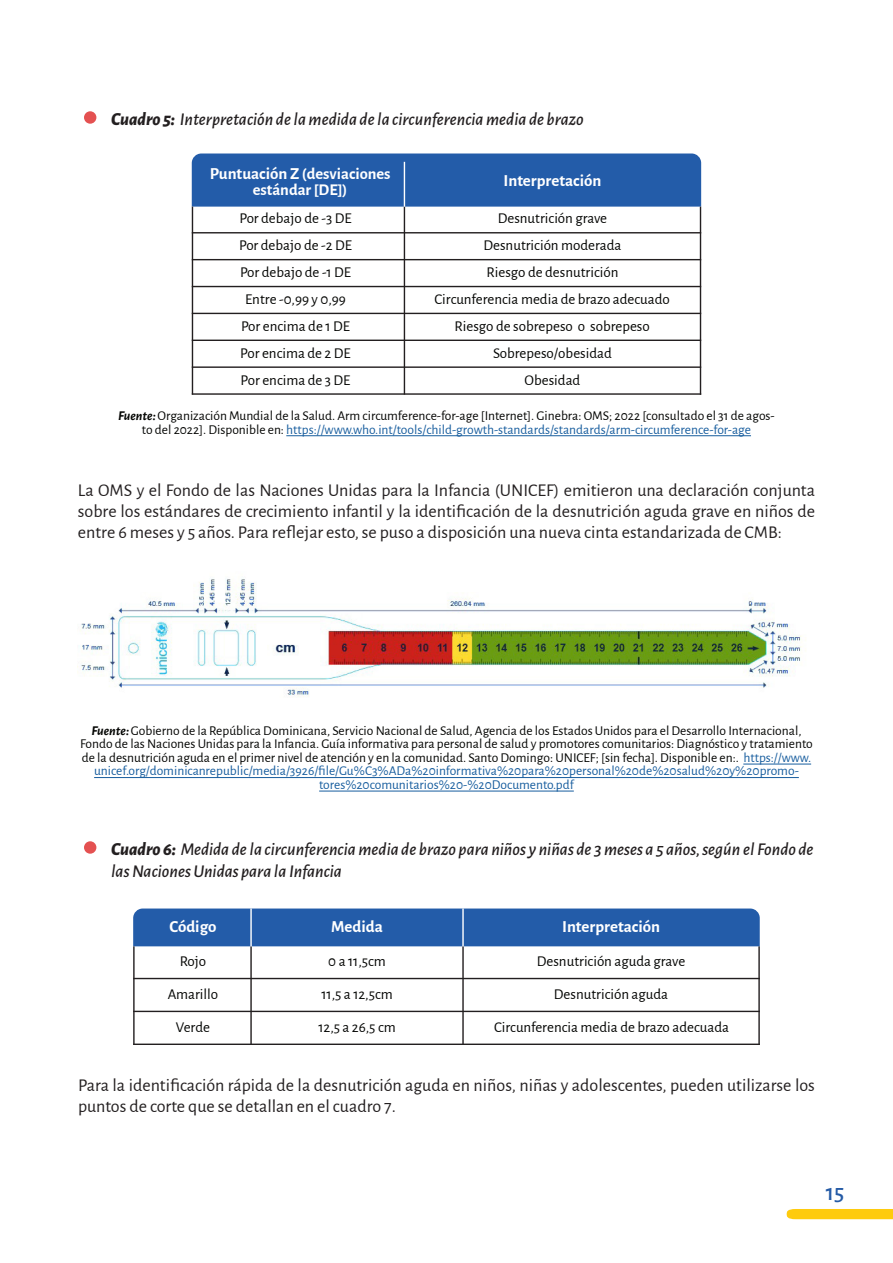
<style>
.page{position:relative;width:893px;height:1263px;background:#fff}
.page>*{position:absolute;margin:0;border:0;box-sizing:border-box;transform-origin:0 0}
.NUMERACIÓN{font:500 24px "Alegreya Sans";color:#255ba6}
.CONTENIDO{font:18px/21px "Alegreya Sans";color:#231f20;text-align:justify}
.SUBTÍTULO{font:italic 500 18px/21.6px "Alegreya Sans";color:#231f20}
.t1{font:700 16.95px "Alegreya Sans";color:#fff}
.t2{font:700 16.5px "Alegreya Sans";color:#fff}
.t3{font:15px "Alegreya Sans";color:#040503}
.t4{font:13.5px/13.5px "Alegreya Sans";color:#040503;text-align:center}
.s1{font-weight:800}
.s2{font-size:16.95px}
.s3{font-weight:700;font-style:italic}
.s4{color:#175d9e}
</style>
<div class="page">
<svg style="left:787px;top:1209px;width:106px;height:10px"></svg>
<div style="left:84px;top:111px;width:12px;height:13px;background:#e45151;border-radius:50%"></div>
<div style="left:192px;top:153px;width:509px;height:54px;background:#235ca9"></div>
<hr style="left:192px;top:313px;width:509px;height:1px;background:#231f20">
<hr style="left:192px;top:340px;width:509px;height:1px;background:#231f20">
<hr style="left:192px;top:366px;width:509px;height:2px;background:#231f20">
<hr style="left:192px;top:393px;width:509px;height:2px;background:#231f20">
<hr style="left:192px;top:232px;width:509px;height:1px;background:#231f20">
<hr style="left:192px;top:259px;width:509px;height:1px;background:#231f20">
<hr style="left:192px;top:286px;width:509px;height:1px;background:#231f20">
<hr style="left:192px;top:207px;width:1px;height:188px;background:#231f20">
<hr style="left:404px;top:207px;width:1px;height:188px;background:#231f20">
<hr style="left:700px;top:207px;width:1px;height:188px;background:#231f20">
<hr style="left:404px;top:162px;width:1px;height:45px;background:#fff">
<hr style="left:286px;top:435px;width:465px;height:1px;background:#175d9e">
<hr style="left:743px;top:764px;width:68px;height:1px;background:#175d9e">
<hr style="left:94px;top:777px;width:705px;height:1px;background:#175d9e">
<hr style="left:319px;top:791px;width:255px;height:1px;background:#175d9e">
<img style="left:80px;top:579px;width:722px;height:118px">
<div style="left:84px;top:841px;width:12px;height:13px;background:#e45151;border-radius:50%"></div>
<div style="left:133px;top:908px;width:627px;height:38px;background:#235ca9"></div>
<hr style="left:133px;top:978px;width:627px;height:1px;background:#231f20">
<hr style="left:133px;top:1011px;width:627px;height:1px;background:#231f20">
<hr style="left:133px;top:1043px;width:627px;height:2px;background:#231f20">
<hr style="left:250px;top:946px;width:2px;height:99px;background:#231f20">
<hr style="left:133px;top:946px;width:2px;height:99px;background:#231f20">
<hr style="left:462px;top:946px;width:2px;height:99px;background:#231f20">
<hr style="left:758px;top:946px;width:2px;height:99px;background:#231f20">
<hr style="left:462px;top:908px;width:2px;height:38px;background:#fff">
<hr style="left:250px;top:908px;width:2px;height:38px;background:#fff">
<p class="SUBTÍTULO" style="left:111px;top:107px;width:474px"><span class="s1">Cuadro 5:</span> Interpretación de la medida de la circunferencia media de brazo</p>
<p class="t2" style="left:210px;top:161px;width:182px"><span class="s2">Puntuación Z</span> (desviaciones</p>
<p class="t2" style="left:253px;top:178px;width:96px">estándar [DE])</p>
<p class="t3" style="left:239px;top:208px;width:114px">Por debajo de -3 DE</p>
<p class="t3" style="left:239px;top:235px;width:114px">Por debajo de -2 DE</p>
<p class="t3" style="left:240px;top:262px;width:113px">Por debajo de -1 DE</p>
<p class="t3" style="left:245px;top:289px;width:102px">Entre -0,99 y 0,99</p>
<p class="t3" style="left:241px;top:316px;width:110px">Por encima de 1 DE</p>
<p class="t3" style="left:240px;top:342px;width:112px">Por encima de 2 DE</p>
<p class="t3" style="left:241px;top:369px;width:111px">Por encima de 3 DE</p>
<p class="t1" style="left:504px;top:168px;width:99px">Interpretación</p>
<p class="t3" style="left:498px;top:208px;width:111px">Desnutrición grave</p>
<p class="t3" style="left:483px;top:235px;width:139px">Desnutrición moderada</p>
<p class="t3" style="left:486px;top:262px;width:133px">Riesgo de desnutrición</p>
<p class="t3" style="left:434px;top:289px;width:237px">Circunferencia media de brazo adecuado</p>
<p class="t3" style="left:454px;top:316px;width:197px">Riesgo de sobrepeso o sobrepeso</p>
<p class="t3" style="left:493px;top:342px;width:120px">Sobrepeso/obesidad</p>
<p class="t3" style="left:525px;top:369px;width:57px">Obesidad</p>
<p class="t4" style="left:118px;top:408px;width:658px"><span class="s3">Fuente:</span> Organización Mundial de la Salud. Arm circumference-for-age [Internet]. Ginebra: OMS; 2022 [consultado el 31 de agos&shy;to del 2022]. Disponible en: <span class="s4">https://www.who.int/tools/child-growth-standards/standards/arm-circumference-for-age</span></p>
<p class="CONTENIDO" style="left:78px;top:478px;width:738px">La OMS y el Fondo de las Naciones Unidas para la Infancia (UNICEF) emitieron una declaración conjunta sobre los estándares de crecimiento infantil y la identificación de la desnutrición aguda grave en niños de entre 6 meses y 5 años. Para reflejar esto, se puso a disposición una nueva cinta estandarizada de CMB:</p>
<p class="t4" style="left:80px;top:723px;width:734px"><span class="s3">Fuente:</span> Gobierno de la República Dominicana, Servicio Nacional de Salud, Agencia de los Estados Unidos para el Desarrollo Internacional, Fondo de las Naciones Unidas para la Infancia. Guía informativa para personal de salud y promotores comunitarios: Diagnóstico y tratamiento de la desnutrición aguda en el primer nivel de atención y en la comunidad. Santo Domingo: UNICEF; [sin fecha]. Disponible en:. <span class="s4">https://www. unicef.org/dominicanrepublic/media/3926/file/Gu%C3%ADa%20informativa%20para%20personal%20de%20salud%20y%20promo&shy;tores%20comunitarios%20-%20Documento.pdf</span></p>
<p class="SUBTÍTULO" style="left:111px;top:837px;width:704px"><span class="s1">Cuadro 6:</span> Medida de la circunferencia media de brazo para niños y niñas de 3 meses a 5 años, según el Fondo de las Naciones Unidas para la Infancia</p>
<p class="t1" style="left:170px;top:914px;width:48px">Código</p>
<p class="t1" style="left:331px;top:914px;width:53px">Medida</p>
<p class="t3" style="left:180px;top:951px;width:28px">Rojo</p>
<p class="t3" style="left:328px;top:951px;width:59px">0 a 11,5cm</p>
<p class="t3" style="left:168px;top:984px;width:52px">Amarillo</p>
<p class="t3" style="left:176px;top:1016px;width:36px">Verde</p>
<p class="t3" style="left:321px;top:984px;width:73px">11,5 a 12,5cm</p>
<p class="t3" style="left:318px;top:1016px;width:79px">12,5 a 26,5 cm</p>
<p class="t1" style="left:562px;top:914px;width:99px">Interpretación</p>
<p class="t3" style="left:537px;top:951px;width:150px">Desnutrición aguda grave</p>
<p class="t3" style="left:554px;top:984px;width:116px">Desnutrición aguda</p>
<p class="t3" style="left:494px;top:1016px;width:237px">Circunferencia media de brazo adecuada</p>
<p class="CONTENIDO" style="left:78px;top:1073px;width:738px">Para la identificación rápida de la desnutrición aguda en niños, niñas y adolescentes, pueden utilizarse los puntos de corte que se detallan en el cuadro 7.</p>
<p class="NUMERACIÓN" style="left:826px;top:1175px;width:20px">15</p>
</div>
